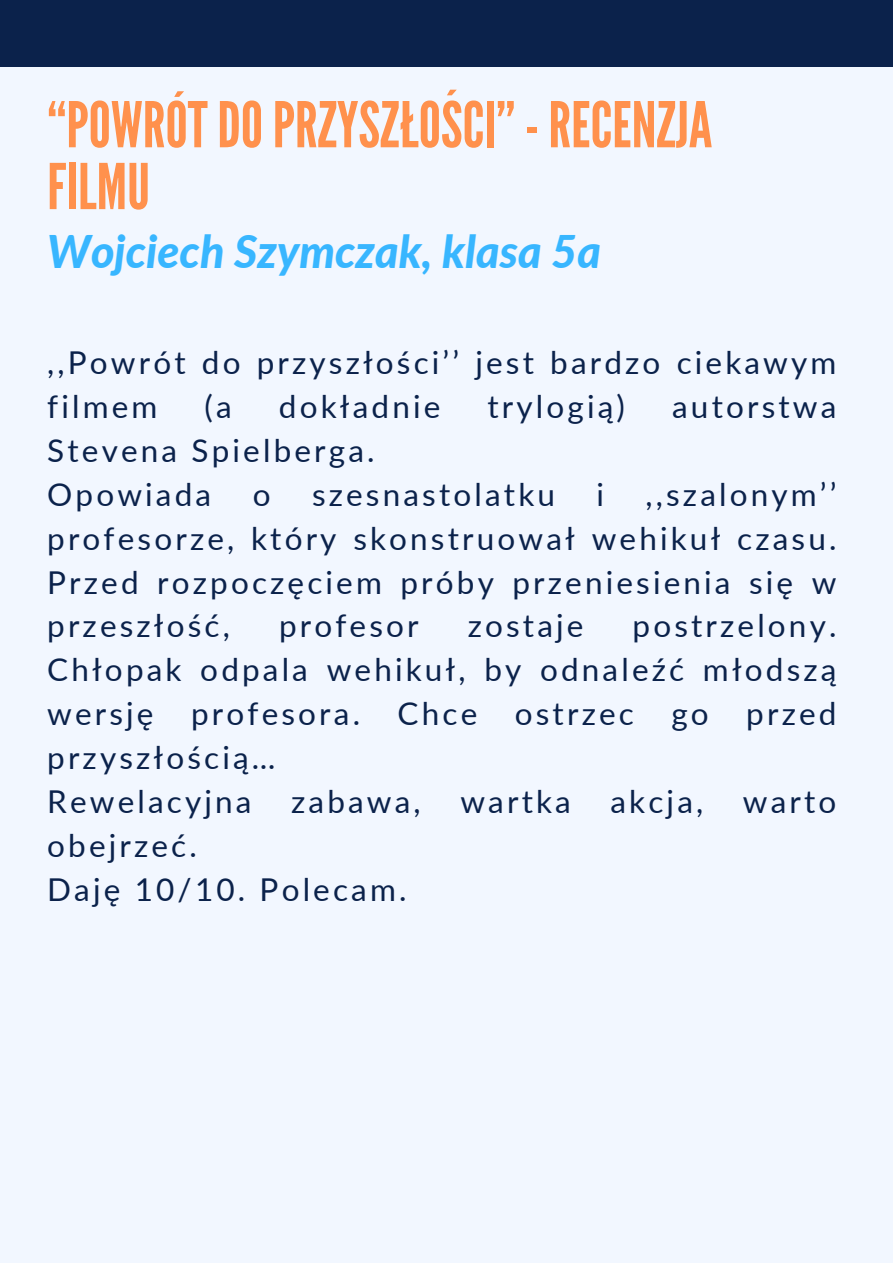
<style>
.page{position:relative;width:893px;height:1264px;background:#fff}
.page>*{position:absolute;margin:0;border:0;box-sizing:border-box;transform-origin:0 0}
.t1{font:63px/61.8px "League Gothic";color:#ff914d}
.t2{font:italic 800 45px "Lato";color:#38b6ff}
.t3{font:31.5px/43.8px "Lato";letter-spacing:.1em;color:#0b224b;text-align:justify}
</style>
<div class="page">
<div style="left:0;top:0;width:892px;height:1262px;background:#f2f7ff"></div>
<div style="left:0;top:0;width:892px;height:67px;background:#0b224b"></div>
<p class="t1" style="left:47px;top:95px;width:666px">“POWRÓTDOPRZYSZŁOŚCI” -RECENZJA<br>FILMU</p>
<p class="t2" style="left:47px;top:224px;width:555px">Wojciech Szymczak, klasa 5a</p>
<p class="t3" style="left:47px;top:340px;width:790px">,,Powrót do przyszłości’’ jest bardzo ciekawym filmem</p>
<p class="t3" style="left:204px;top:384px;width:29px">(a</p>
<p class="t3" style="left:279px;top:384px;width:163px">dokładnie</p>
<p class="t3" style="left:487px;top:384px;width:139px">trylogią)</p>
<p class="t3" style="left:672px;top:384px;width:166px">autorstwa</p>
<p class="t3" style="left:47px;top:428px;width:329px">Stevena Spielberga.</p>
<p class="t3" style="left:47px;top:471px;width:165px">Opowiada</p>
<p class="t3" style="left:253px;top:471px;width:19px">o</p>
<p class="t3" style="left:312px;top:471px;width:244px">szesnastolatku</p>
<p class="t3" style="left:596px;top:471px;width:9px">i</p>
<p class="t3" style="left:47px;top:471px;width:790px;text-indent:598px">,,szalonym’’ profesorze, który skonstruował wehikuł czasu.<br>Przed rozpoczęciem próby przeniesienia się w przeszłość,</p>
<p class="t3" style="left:47px;top:603px;width:790px;text-indent:585px">postrzelony.<br>Chłopak odpala wehikuł, by odnaleźć młodszą wersję profesora. Chce ostrzec go przed przyszłością…</p>
<p class="t3" style="left:47px;top:778px;width:206px">Rewelacyjna</p>
<p class="t3" style="left:291px;top:778px;width:131px">zabawa,</p>
<p class="t3" style="left:460px;top:778px;width:112px">wartka</p>
<p class="t3" style="left:610px;top:778px;width:94px">akcja,</p>
<p class="t3" style="left:742px;top:778px;width:95px">warto</p>
<p class="t3" style="left:47px;top:822px;width:151px">obejrzeć.</p>
<p class="t3" style="left:47px;top:866px;width:361px">Daję 10/10. Polecam.</p>
<p class="t3" style="left:279px;top:603px;width:141px">profesor</p>
<p class="t3" style="left:467px;top:603px;width:117px">zostaje</p>
</div>
